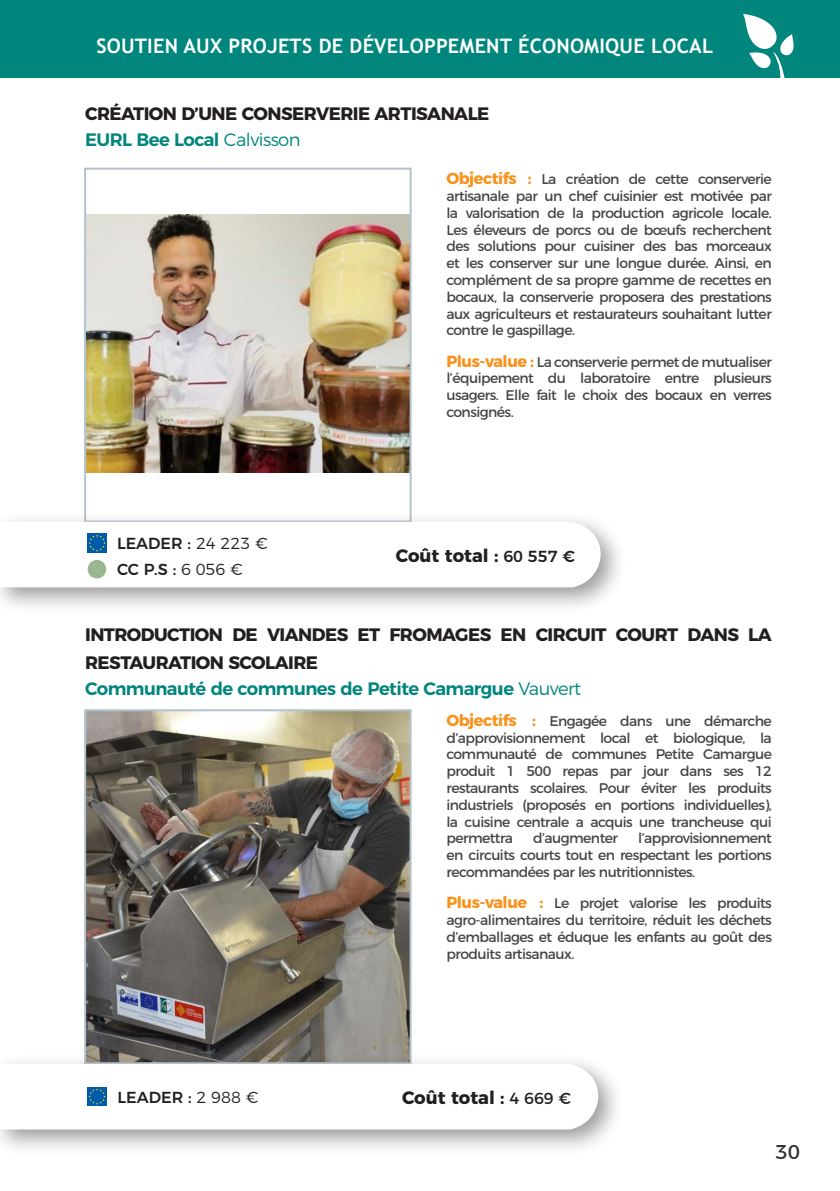
<style>
.page{position:relative;width:840px;height:1191px;background:#fff}
.page>*{position:absolute;margin:0;border:0;box-sizing:border-box;transform-origin:0 0}
.t1{font:700 20px "Trebuchet MS";letter-spacing:.01em;color:#fff}
.t2{font:20px "Montserrat Alternates";color:#363536}
.t3{font:700 18px/28px "Montserrat";letter-spacing:-.03em;color:#231f20}
.t4{font:600 18px "Montserrat";letter-spacing:-.03em;color:#00867d}
.t5{font:700 18px "Montserrat";color:#231f20}
.t6{font:500 16px "Montserrat";color:#231f20}
.t7{font:14px/16.8px "Montserrat";letter-spacing:-.04em;color:#454647;text-align:justify}
.s1{font-weight:300}
.s2{font-weight:700;font-size:16px;color:#f7931d}
.s3{font-weight:500;font-size:16px}
.s4{font-weight:400;font-size:16px}
</style>
<div class="page">
<img style="left:87px;top:214px;width:321px;height:259px">
<div style="left:84px;top:168px;width:327px;height:354px;border:2px solid #b2c3cc"></div>
<div style="left:0;top:0;width:839px;height:77px;background:#00867d"></div>
<img style="left:87px;top:712px;width:321px;height:340px">
<div style="left:84px;top:709px;width:327px;height:355px;border:2px solid #b2c3cc"></div>
<svg style="left:742px;top:14px;width:51px;height:64px"></svg>
<div style="left:0;top:510px;width:626px;height:104px;background:#231f20;opacity:.45"></div>
<svg style="left:0;top:522px;width:601px;height:65px"></svg>
<img style="left:88px;top:533px;width:18px;height:19px">
<div style="left:88px;top:560px;width:18px;height:18px;background:#9bb78f;border-radius:50%"></div>
<div style="left:0;top:1052px;width:624px;height:104px;background:#231f20;opacity:.45"></div>
<svg style="left:0;top:1063px;width:598px;height:66px"></svg>
<img style="left:87px;top:1087px;width:19px;height:19px">
<p class="t1" style="left:96px;top:34px;width:618px">SOUTIEN AUX PROJETS DE DÉVELOPPEMENT ÉCONOMIQUE LOCAL</p>
<p class="t1" style="left:164px;top:34px;width:577px">PROJETS DE COOPÉRATION INTER GROUPE D'ACTION LOCALE</p>
<p class="t3" style="left:85px;top:98px;width:405px">CRÉATION D’UNE CONSERVERIE ARTISANALE</p>
<p class="t4" style="left:85px;top:125px;width:217px">EURL Bee Local <span class="s1">Calvisson</span></p>
<p class="t7" style="left:446px;top:170px;width:327px"><span class="s2">Objectifs :</span> La création de cette conserverie artisanale par un chef cuisinier est motivée par la valorisation de la production agricole locale.<br>Les éleveurs de porcs ou de bœufs recherchent des solutions pour cuisiner des bas morceaux et les conserver sur une longue durée. Ainsi, en complément de sa propre gamme de recettes en bocaux, la conserverie proposera des prestations aux agriculteurs et restaurateurs souhaitant lutter contre le gaspillage.</p>
<p class="t7" style="left:446px;top:352px;width:327px"><span class="s2">Plus-value :</span> La conserverie permet de mutualiser l’équipement du laboratoire entre plusieurs usagers. Elle fait le choix des bocaux en verres consignés.</p>
<p class="t6" style="left:117px;top:530px;width:152px">LEADER : <span class="s1">24 223 €</span></p>
<p class="t6" style="left:117px;top:556px;width:127px">CC P.S : <span class="s1">6 056 €</span></p>
<p class="t5" style="left:395px;top:541px;width:180px">Coût total : <span class="s3">60 557 €</span></p>
<p class="t3" style="left:85px;top:619px;width:687px">INTRODUCTION DE VIANDES ET FROMAGES EN CIRCUIT COURT DANS LA<br>RESTAURATION SCOLAIRE</p>
<p class="t4" style="left:85px;top:674px;width:497px">Communauté de communes de Petite Camargue <span class="s1">Vauvert</span></p>
<p class="t7" style="left:446px;top:711px;width:327px"><span class="s2">Objectifs :</span> Engagée dans une démarche d’approvisionnement local et biologique, la communauté de communes Petite Camargue produit 1 500 repas par jour dans ses 12 restaurants scolaires. Pour éviter les produits industriels (proposés en portions individuelles), la cuisine centrale a acquis une trancheuse qui permettra</p>
<p class="t7" style="left:446px;top:829px;width:327px;text-indent:192px">l’approvisionnement en circuits courts tout en respectant les portions recommandées par les nutritionnistes.</p>
<p class="t7" style="left:446px;top:893px;width:327px"><span class="s2">Plus-value :</span> Le projet valorise les produits agro-alimentaires du territoire, réduit les déchets d’emballages et éduque les enfants au goût des produits artisanaux.</p>
<p class="t7" style="left:533px;top:829px;width:86px">d’augmenter</p>
<p class="t6" style="left:117px;top:1085px;width:142px">LEADER : <span class="s1">2 988 €</span></p>
<p class="t5" style="left:402px;top:1082px;width:171px">Coût total : <span class="s4">4 669 €</span></p>
<p class="t2" style="left:775px;top:1136px;width:26px">30</p>
</div>
